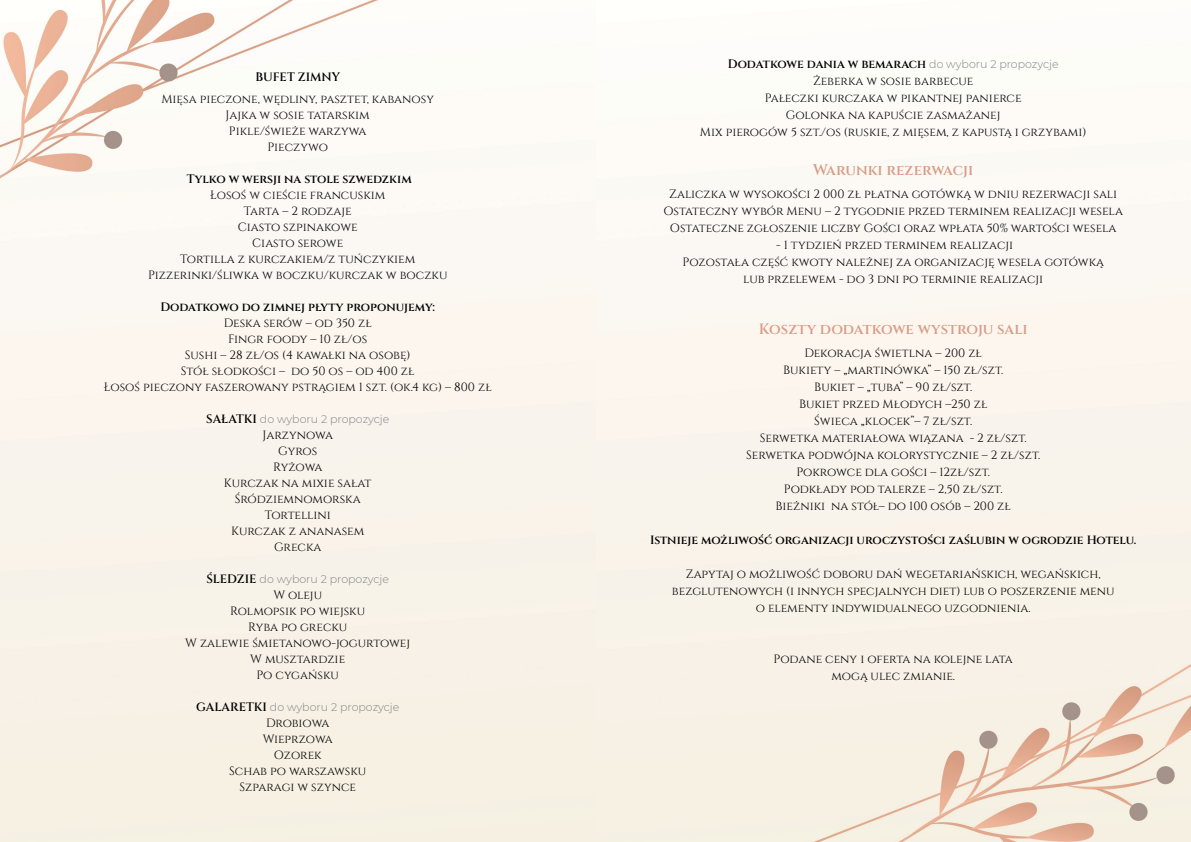
<style>
.page{position:relative;width:1191px;height:842px;background:#fff}
.page>*{position:absolute;margin:0;border:0;box-sizing:border-box;transform-origin:0 0}
.t1{font:600 15px "Cinzel";color:#d99c87}
.t2{font:12px/16px "Cinzel";color:#000;text-align:center}
.t3{font:600 12px "Cinzel";color:#000}
.t4{font:300 11px "Montserrat";color:#808285}
.s1{font-family:"Cinzel";font-weight:600;font-size:12px;color:#000}
.s2{color:#87888a}
.s3{font-weight:600}
.s4{font-family:"Montserrat";font-weight:300;font-size:11px;color:#808285}
</style>
<div class="page">
<img style="left:0;top:0;width:1191px;height:842px">
<p class="t3" style="left:255px;top:70px;width:86px">BUFET ZIMNY</p>
<p class="t2" style="left:161px;top:91px;width:274px">Mięsa pieczone, wędliny, pasztet, kabanosy<br>Jajka w sosie tatarskim<br>Pikle/świeże warzywa<br>Pieczywo</p>
<p class="t3" style="left:187px;top:171px;width:226px">Tylko w wersji na stole szwedzkim</p>
<p class="t2" style="left:148px;top:187px;width:301px">Łosoś w cieście francuskim<br>Tarta – 2 rodzaje<br>Ciasto szpinakowe<br>Ciasto serowe<br>Tortilla z kurczakiem/z tuńczykiem<br>Pizzerinki/śliwka w boczku/kurczak w boczku</p>
<p class="t3" style="left:160px;top:299px;width:276px">Dodatkowo do zimnej płyty proponujemy:</p>
<p class="t2" style="left:104px;top:315px;width:389px">Deska serów – od 350 zł<br>Fingr foody – 10 zł/os<br>Sushi – 28 zł/os (4 kawałki na osobę)<br>Stół słodkości – do 50 os – od 400 zł<br>Łosoś pieczony faszerowany pstrągiem 1 szt. (ok.4 kg) – 800 zł</p>
<p class="t4" style="left:206px;top:412px;width:185px"><span class="s1">SAŁATKI</span> do wyboru 2 prop<span class="s2">ozy</span>cje</p>
<p class="t2" style="left:224px;top:427px;width:149px">Jarzynowa<br>Gyros<br>Ryżowa<br>Kurczak na mixie sałat<br>Śródziemnomorska<br>Tortellini<br>Kurczak z ananasem<br>Grecka</p>
<p class="t4" style="left:206px;top:572px;width:184px"><span class="s1">ŚLEDZIE</span> do wyboru 2 propozycje</p>
<p class="t2" style="left:185px;top:587px;width:226px">W oleju<br>Rolmopsik po wiejsku<br>Ryba po grecku<br>W zalewie śmietanowo-jogurtowej<br>W musztardzie<br>Po cygańsku</p>
<p class="t4" style="left:196px;top:700px;width:205px"><span class="s1">GALARETKI</span> do wyboru 2 propozycje</p>
<p class="t2" style="left:229px;top:715px;width:139px">Drobiowa<br>Wieprzowa<br>Ozorek<br>Schab po warszawsku<br>Szparagi w szynce</p>
<p class="t2" style="left:700px;top:55px;width:388px;line-height:17px"><span class="s3">Dodatkowe dania w bemarach</span> <span class="s4">do wyboru 2 propozycje<br></span>Żeberka w sosie barbecue<br>Pałeczki kurczaka w pikantnej panierce<br>Golonka na kapuście zasmażanej<br>Mix pierogów 5 szt./os (ruskie, z mięsem, z kapustą i grzybami)</p>
<p class="t1" style="left:813px;top:161px;width:162px">Warunki rezerwacji</p>
<p class="t2" style="left:663px;top:185px;width:461px;line-height:17px">Zaliczka w wysokości 2 000 zł płatna gotówką w dniu rezerwacji sali<br>Ostateczny wybór Menu – 2 tygodnie przed terminem realizacji wesela<br>Ostateczne zgłoszenie liczby Gości oraz wpłata 50% wartości wesela</p>
<p class="t2" style="left:682px;top:236px;width:423px;line-height:17px">- 1 tydzień przed terminem realizacji<br>Pozostała część kwoty należnej za organizację wesela gotówką lub przelewem - do 3 dni po terminie realizacji</p>
<p class="t1" style="left:759px;top:319px;width:270px">Koszty dodatkowe wystroju sali</p>
<p class="t2" style="left:746px;top:344px;width:295px;line-height:17px">Dekoracja świetlna – 200 zł<br>Bukiety – „martinówka” – 150 zł/szt.<br>Bukiet – „tuba” – 90 zł/szt.<br>Bukiet przed Młodych –250 zł<br>Świeca „klocek”– 7 zł/szt.<br>Serwetka materiałowa wiązana - 2 zł/szt.<br>Serwetka podwójna kolorystycznie – 2 zł/szt.<br>Pokrowce dla gości – 12zł/szt.<br>Podkłady pod talerze – 2,50 zł/szt.<br>Bieżniki na stół– do 100 osób – 200 zł</p>
<p class="t3" style="left:650px;top:532px;width:488px">Istnieje możliwość organizacji uroczystości zaślubin w ogrodzie Hotelu.</p>
<p class="t2" style="left:672px;top:565px;width:444px;line-height:17px">Zapytaj o możliwość doboru dań wegetariańskich, wegańskich, bezglutenowych (i innych specjalnych diet) lub o poszerzenie menu o elementy indywidualnego uzgodnienia.</p>
<p class="t2" style="left:773px;top:650px;width:241px;line-height:17px">Podane ceny i oferta na kolejne lata mogą ulec zmianie.</p>
</div>
